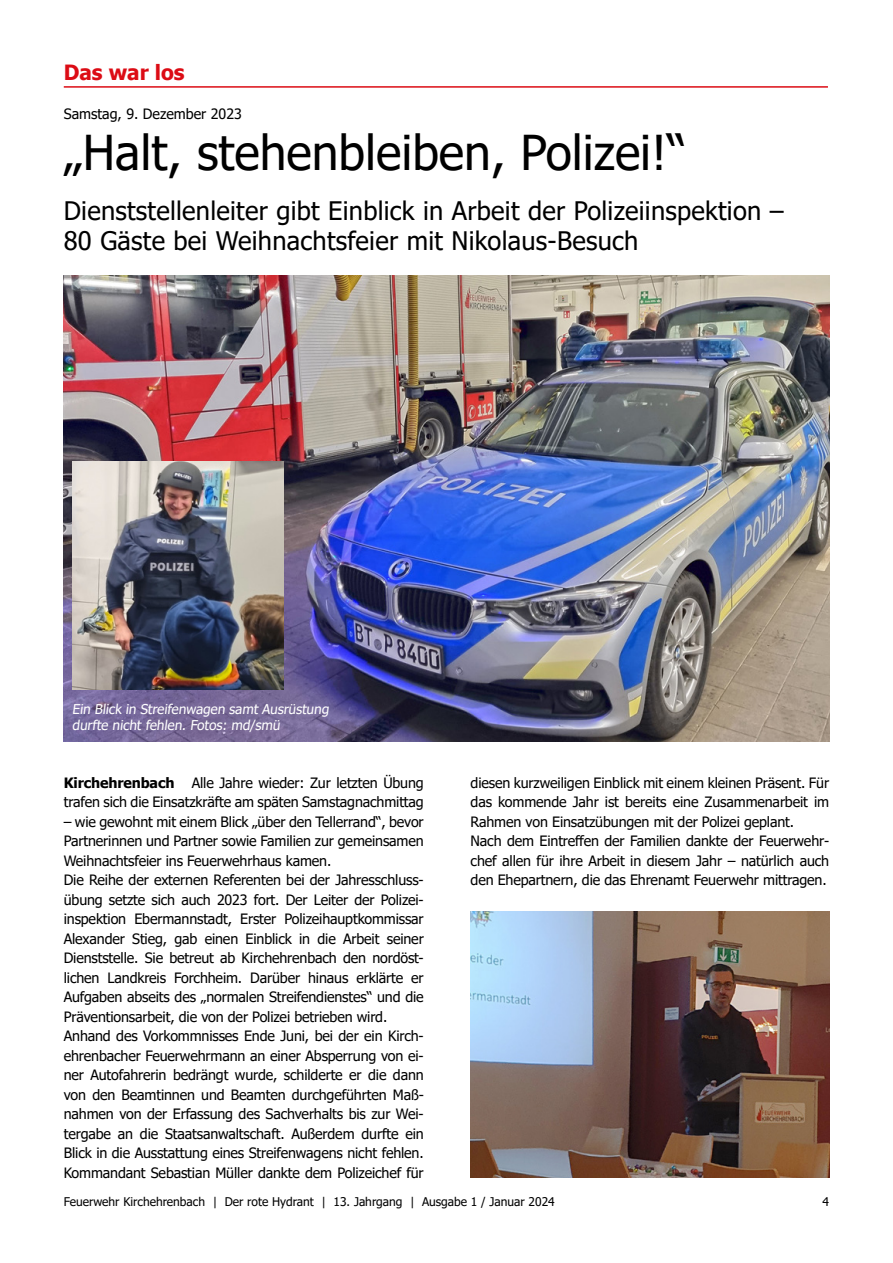
<style>
.page{position:relative;width:893px;height:1263px;background:#fff}
.page>*{position:absolute;margin:0;border:0;box-sizing:border-box;transform-origin:0 0}
.t1{font:48px "Tahoma";color:#000}
.t2{font:25.5px/30px "Tahoma";letter-spacing:.01em;color:#000}
.t3{font:700 21px "Tahoma";color:#dc0c15}
.t4{font:14.25px/19.5px "Tahoma";letter-spacing:-.01em;color:#000}
.t5{font:13.5px/16.5px "Tahoma";color:#fff}
.t6{font:12px "Tahoma";color:#000}
.s1{font-weight:700}
</style>
<div class="page">
<hr style="left:64px;top:86px;width:764px;height:2px;background:#dc0c15">
<img style="left:64px;top:275px;width:765px;height:467px">
<img style="left:471px;top:911px;width:358px;height:267px">
<img style="left:72px;top:461px;width:211px;height:229px">
<h3 class="t3" style="left:64px;top:57px;width:122px">Das war los</h3>
<p class="t4" style="left:64px;top:105px;width:180px">Samstag, 9. Dezember 2023</p>
<h1 class="t1" style="left:64px;top:121px;width:624px">„Halt, stehenbleiben, Polizei!“</h1>
<h2 class="t2" style="left:64px;top:198px;width:721px">Dienststellenleiter gibt Einblick in Arbeit der Polizeiinspektion –<br>80 Gäste bei Weihnachtsfeier mit Nikolaus-Besuch</h2>
<p class="t5" style="left:72px;top:701px;width:260px">Ein Blick in Streifenwagen samt Ausrüstung durfte nicht fehlen. Fotos: md/smü</p>
<p class="t4" style="left:64px;top:774px;width:361px"><span class="s1">Kirchehrenbach</span> Alle Jahre wieder: Zur letzten Übung trafen sich die Einsatzkräfte am späten Samstagnachmittag</p>
<p class="t4" style="left:64px;top:813px;width:362px">– wie gewohnt mit einem Blick „über den Tellerrand“, bevor Partnerinnen und Partner sowie Familien zur gemeinsamen Weihnachtsfeier ins Feuerwehrhaus kamen.<br>Die Reihe der externen Referenten bei der Jahresschluss&shy;übung setzte sich auch 2023 fort. Der Leiter der Polizei&shy;inspektion Ebermannstadt, Erster Polizeihauptkommissar Alexander Stieg, gab einen Einblick in die Arbeit seiner Dienststelle. Sie betreut ab Kirchehrenbach den nordöst&shy;lichen Landkreis Forchheim. Darüber hinaus erklärte er Aufgaben abseits des „normalen Streifendienstes“ und die Präventionsarbeit, die von der Polizei betrieben wird.<br>Anhand des Vorkommnisses Ende Juni, bei der ein Kirch&shy;ehrenbacher Feuerwehrmann an einer Absperrung von ei&shy;ner Autofahrerin bedrängt wurde, schilderte er die dann von den Beamtinnen und Beamten durchgeführten Maß&shy;nahmen von der Erfassung des Sachverhalts bis zur Wei&shy;tergabe an die Staatsanwaltschaft. Außerdem durfte ein Blick in die Ausstattung eines Streifenwagens nicht fehlen.<br>Kommandant Sebastian Müller dankte dem Polizeichef für</p>
<p class="t4" style="left:471px;top:774px;width:360px">diesen kurzweiligen Einblick mit einem kleinen Präsent. Für das kommende Jahr ist bereits eine Zusammenarbeit im Rahmen von Einsatzübungen mit der Polizei geplant.<br>Nach dem Eintreffen der Familien dankte der Feuerwehr&shy;chef allen für ihre Arbeit in diesem Jahr – natürlich auch den Ehepartnern, die das Ehrenamt Feuerwehr mittragen.</p>
<p class="t6" style="left:64px;top:1194px;width:493px">Feuerwehr Kirchehrenbach | Der rote Hydrant | 13. Jahrgang | Ausgabe 1 / Januar 2024</p>
<p class="t6" style="left:823px;top:1194px;width:8px">4</p>
</div>
